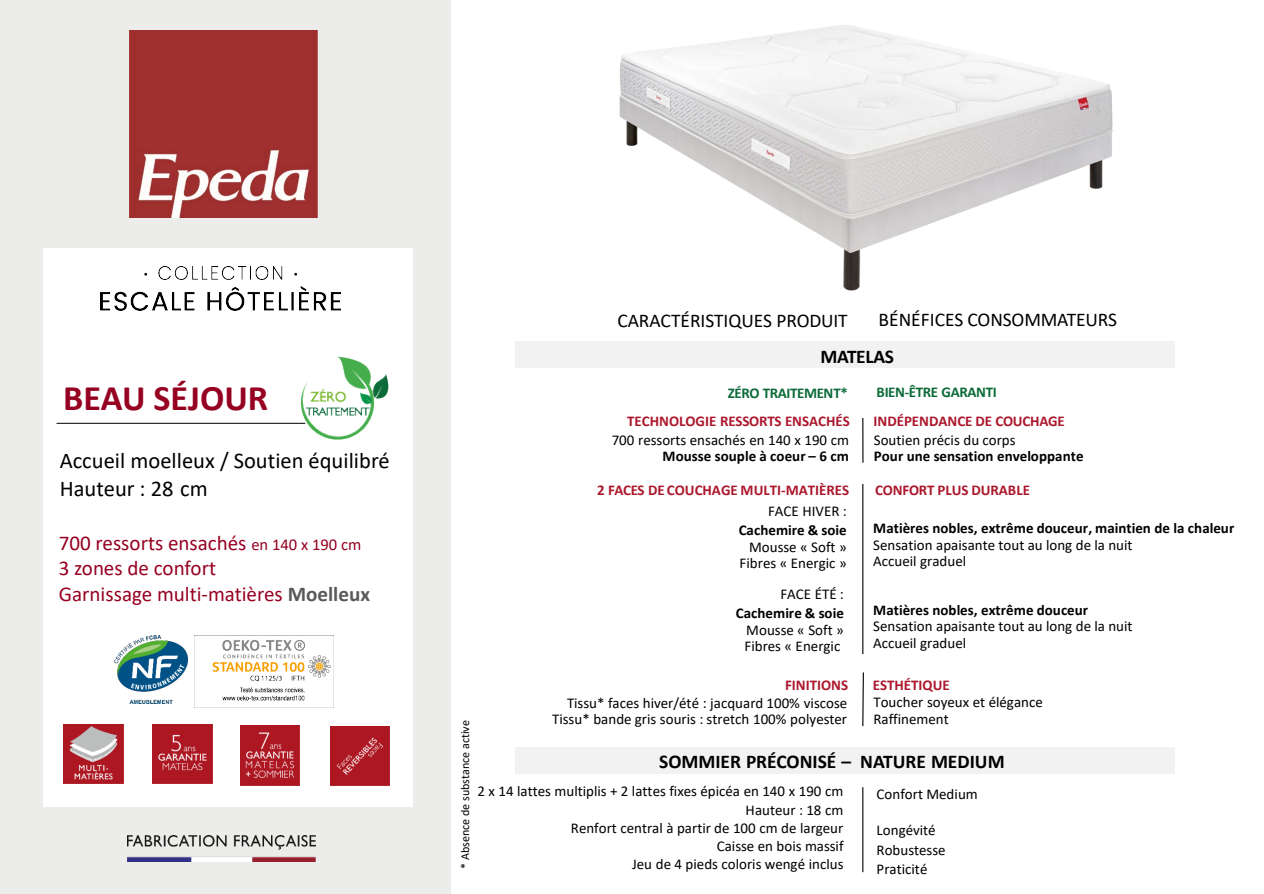
<style>
.page{position:relative;width:1264px;height:894px;background:#fff}
.page>*{position:absolute;margin:0;border:0;box-sizing:border-box;transform-origin:0 0}
.t1{font:700 36px "Calibri";color:#960021}
.t2{font:22.5px "Calibri";color:#000}
.t3{font:21px "Calibri";color:#960021}
.t4{font:19.5px "Calibri";letter-spacing:-.005em;color:#000}
.t5{font:700 19.5px "Calibri";color:#000}
.t6{font:700 19.5px "Calibri";letter-spacing:-.025em;color:#000}
.t7{font:15px/16.4px "Calibri";color:#000}
.t8{font:700 15px/16.4px "Calibri";letter-spacing:.005em;color:#000}
.t9{font:700 15px "Calibri";letter-spacing:-.005em;color:#ac182d}
.t10{font:700 15px "Calibri";letter-spacing:-.025em;color:#0c6b39}
.t11{font:12px "Calibri";letter-spacing:-.005em;color:#000}
.s1{font-size:16.5px}
.s2{font-weight:700;color:#595959}
.s3{font-weight:700}
.s4{font-weight:400}
.s5{color:#020203}
</style>
<div class="page">
<div style="left:0;top:0;width:450px;height:893px;background:#ececeb"></div>
<img style="left:130px;top:31px;width:187px;height:187px">
<div style="left:44px;top:249px;width:369px;height:558px;background:#fff"></div>
<hr style="left:57px;top:423px;width:248px;height:1px;background:#000">
<img style="left:302px;top:356px;width:87px;height:83px">
<img style="left:128px;top:835px;width:188px;height:26px">
<img style="left:100px;top:267px;width:240px;height:43px">
<img style="left:63px;top:724px;width:60px;height:59px">
<img style="left:153px;top:724px;width:59px;height:59px">
<img style="left:240px;top:725px;width:59px;height:60px">
<img style="left:330px;top:726px;width:60px;height:59px">
<img style="left:194px;top:635px;width:139px;height:72px">
<img style="left:114px;top:635px;width:73px;height:68px">
<div style="left:514px;top:747px;width:660px;height:26px;background:#f2f2f2"></div>
<div style="left:514px;top:341px;width:660px;height:27px;background:#f2f2f2"></div>
<hr style="left:862px;top:418px;width:1px;height:44px;background:#000">
<hr style="left:862px;top:484px;width:1px;height:170px;background:#000">
<svg style="left:862px;top:672px;width:2px;height:55px"></svg>
<hr style="left:862px;top:787px;width:1px;height:85px;background:#000">
<img style="left:619px;top:25px;width:494px;height:266px">
<p class="t1" style="left:63px;top:372px;width:206px">BEAU SÉJOUR</p>
<p class="t2" style="left:60px;top:444px;width:331px">Accueil moelleux / Soutien équilibré</p>
<p class="t2" style="left:60px;top:473px;width:149px">Hauteur : 28 cm</p>
<p class="t3" style="left:59px;top:528px;width:304px">700 ressorts ensachés <span class="s1">en 140 x 190 cm</span></p>
<p class="t3" style="left:59px;top:553px;width:159px">3 zones de confort</p>
<p class="t3" style="left:59px;top:579px;width:313px">Garnissage multi-matières <span class="s2">Moelleux</span></p>
<p class="t4" style="left:617px;top:306px;width:232px">CARACTÉRISTIQUES PRODUIT</p>
<p class="t4" style="left:878px;top:306px;width:240px">BÉNÉFICES CONSOMMATEURS</p>
<p class="t6" style="left:820px;top:342px;width:75px">MATELAS</p>
<p class="t10" style="left:727px;top:382px;width:122px">ZÉRO TRAITEMENT*</p>
<p class="t10" style="left:876px;top:381px;width:122px">BIEN-ÊTRE GARANTI</p>
<p class="t9" style="left:627px;top:410px;width:224px">TECHNOLOGIE RESSORTS ENSACHÉS</p>
<p class="t9" style="left:873px;top:410px;width:193px">INDÉPENDANCE DE COUCHAGE</p>
<p class="t7" style="left:611px;top:431px;width:239px;text-align:right">700 ressorts ensachés en 140 x 190 cm<br><span class="s3">Mousse souple à coeur – 6 cm</span></p>
<p class="t9" style="left:597px;top:479px;width:253px">2 FACES DE COUCHAGE MULTI-MATIÈRES</p>
<p class="t7" style="left:768px;top:502px;width:80px">FACE HIVER :</p>
<p class="t8" style="left:738px;top:521px;width:109px;text-align:right">Cachemire &amp; soie<br><span class="s4">Mousse « Soft »</span></p>
<p class="t7" style="left:739px;top:554px;width:109px">Fibres « Energic »</p>
<p class="t7" style="left:780px;top:585px;width:65px">FACE ÉTÉ :</p>
<p class="t8" style="left:735px;top:604px;width:109px;text-align:right">Cachemire &amp; soie<br><span class="s4">Mousse « Soft »</span></p>
<p class="t7" style="left:744px;top:637px;width:97px">Fibres « Energic</p>
<p class="t8" style="left:873px;top:431px;width:211px"><span class="s4">Soutien précis du corps<br></span>Pour une sensation enveloppante</p>
<p class="t9" style="left:874px;top:479px;width:156px">CONFORT PLUS DURABLE</p>
<p class="t8" style="left:873px;top:520px;width:362px">Matières nobles, extrême douceur, maintien de la chaleur<br><span class="s4">Sensation apaisante tout au long de la nuit</span></p>
<p class="t7" style="left:873px;top:552px;width:94px">Accueil graduel</p>
<p class="t7" style="left:873px;top:601px;width:261px"><span class="s3">Matières nobles, extrême douceur<br></span>Sensation apaisante tout au long de la nuit</p>
<p class="t7" style="left:873px;top:634px;width:94px">Accueil graduel</p>
<p class="t11" style="left:456px;top:868px;width:150px;rotate:-90deg">* Absence de substance active</p>
<p class="t9" style="left:784px;top:673px;width:65px">FINITIONS</p>
<p class="t7" style="left:552px;top:694px;width:296px;text-align:right">Tissu* faces hiver/été : jacquard 100% viscose<br>Tissu* bande gris souris : stretch 100% polyester</p>
<p class="t9" style="left:872px;top:673px;width:78px">ESTHÉTIQUE</p>
<p class="t7" style="left:873px;top:693px;width:171px">Toucher soyeux et élégance<br>Raffinement</p>
<p class="t5" style="left:659px;top:748px;width:347px"><span class="s5">SOMMIER PR</span>É<span class="s5">CONIS</span>É – NATURE MEDIUM</p>
<p class="t7" style="left:477px;top:782px;width:367px">2 x 14 lattes multiplis + 2 lattes fixes épicéa en 140 x 190 cm</p>
<p class="t7" style="left:745px;top:800px;width:99px">Hauteur : 18 cm</p>
<p class="t7" style="left:570px;top:818px;width:274px">Renfort central à partir de 100 cm de largeur</p>
<p class="t7" style="left:716px;top:836px;width:128px">Caisse en bois massif</p>
<p class="t7" style="left:632px;top:854px;width:213px">Jeu de 4 pieds coloris wengé inclus</p>
<p class="t7" style="left:876px;top:785px;width:103px">Confort Medium</p>
<p class="t7" style="left:876px;top:821px;width:61px">Longévité</p>
<p class="t7" style="left:876px;top:841px;width:70px">Robustesse</p>
<p class="t7" style="left:876px;top:860px;width:52px">Praticité</p>
</div>
